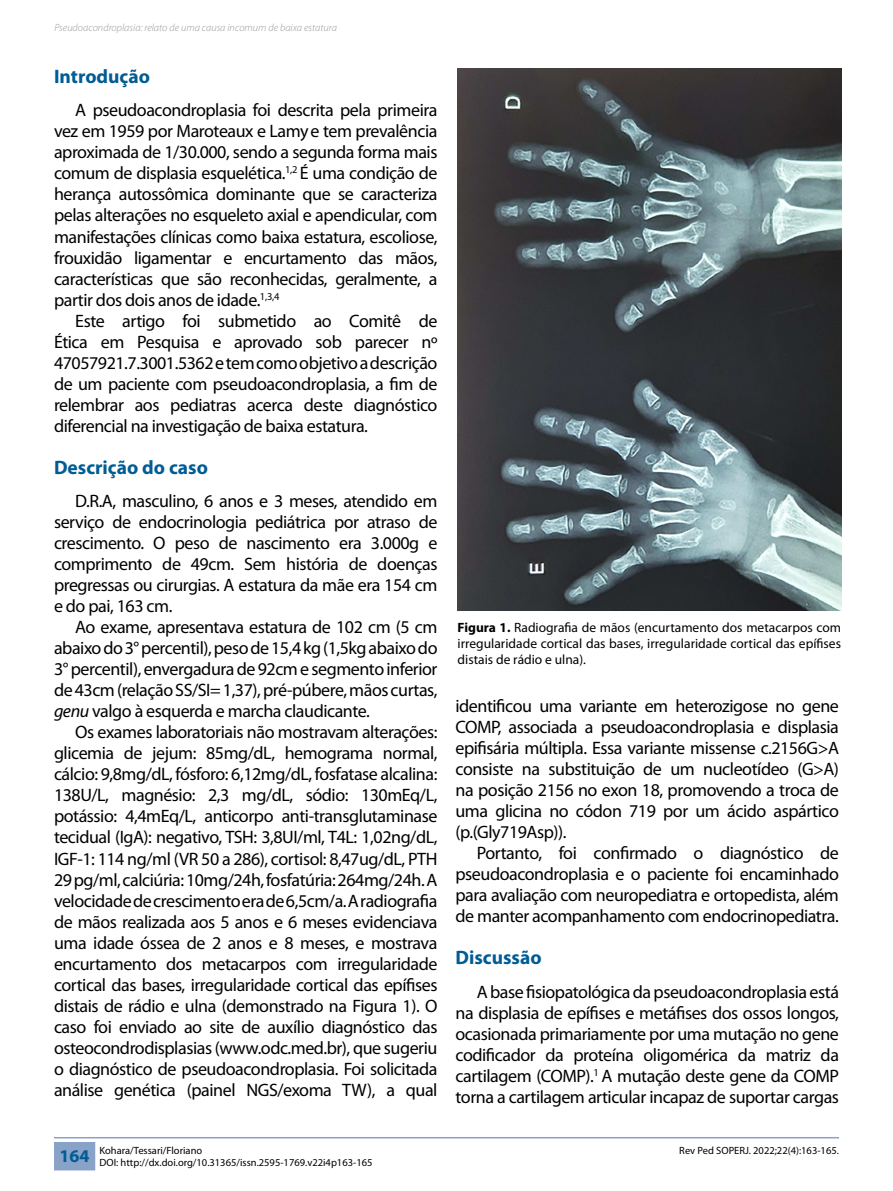
<style>
.page{position:relative;width:893px;height:1191px;background:#fff}
.page>*{position:absolute;margin:0;border:0;box-sizing:border-box;transform-origin:0 0}
.Tópico_e_subtópico{font:700 19.5px "Myriad Pro";color:#015c95}
.Texto{font:18px/21px "Myriad Pro";letter-spacing:-.025em;color:#000;text-align:justify}
.Legenda_da_Figura{font:13.5px/16.2px "Myriad Pro";color:#000;text-align:justify}
.t1{font:10.5px/12.6px "Myriad Pro";color:#000}
.t2{font:italic 300 10.5px "Myriad Pro";color:#9a999a}
.s1{font-style:italic}
.s2{font-weight:700}
</style>
<div class="page">
<hr style="left:54px;top:1137px;width:785px;height:1px;background:#89a3c8">
<div style="left:54px;top:1142px;width:41px;height:28px;background:#88a3c7"></div>
<img style="left:458px;top:68px;width:383px;height:543px">
<p class="t2" style="left:54px;top:21px;width:284px">Pseudoacondroplasia: relato de uma causa incomum de baixa estatura</p>
<p class="Tópico_e_subtópico" style="left:54px;top:63px;width:98px">Introdução</p>
<p class="Texto" style="left:54px;top:100px;width:385px;text-indent:21px">A pseudoacondroplasia foi descrita pela primeira vez em 1959 por Maroteaux e Lamye tem prevalência aproximada de 1/30.000, sendo a segunda forma mais comum de displasia esquelética.<sup>1,2</sup> É uma condição de herança autossômica dominante que se caracteriza pelas alterações no esqueleto axial e apendicular, com manifestações clínicas como baixa estatura, escoliose, frouxidão ligamentar e encurtamento das mãos, características que são reconhecidas, geralmente, a partir dos dois anos de idade.<sup>1,3,4</sup></p>
<p class="Texto" style="left:54px;top:310px;width:385px;text-indent:21px">Este artigo foi submetido ao Comitê de Ética em Pesquisa e aprovado sob parecer nº 47057921.7.3001.5362 e tem como objetivo a descrição de um paciente com pseudoacondroplasia, a fim de relembrar aos pediatras acerca deste diagnóstico diferencial na investigação de baixa estatura.</p>
<p class="Tópico_e_subtópico" style="left:54px;top:454px;width:155px">Descrição do caso</p>
<p class="Texto" style="left:54px;top:490px;width:385px;text-indent:21px">D.R.A, masculino, 6 anos e 3 meses, atendido em serviço de endocrinologia pediátrica por atraso de crescimento. O peso de nascimento era 3.000g e comprimento de 49cm. Sem história de doenças pregressas ou cirurgias. A estatura da mãe era 154 cm e do pai, 163 cm.</p>
<p class="Texto" style="left:54px;top:616px;width:385px;text-indent:21px">Ao exame, apresentava estatura de 102 cm (5 cm abaixo do 3° percentil), peso de 15,4 kg (1,5kg abaixo do 3° percentil), envergadura de 92cm e segmento inferior de 43cm (relação SS/SI= 1,37), pré-púbere, mãos curtas, <span class="s1">genu</span> valgo à esquerda e marcha claudicante.</p>
<p class="Texto" style="left:54px;top:721px;width:385px;text-indent:21px">Os exames laboratoriais não mostravam alterações: glicemia de jejum: 85mg/dL, hemograma normal, cálcio: 9,8mg/dL, fósforo: 6,12mg/dL, fosfatase alcalina:<br>138U/L, magnésio: 2,3 mg/dL, sódio: 130mEq/L, potássio: 4,4mEq/L, anticorpo anti-transglutaminase tecidual (IgA): negativo, TSH: 3,8UI/ml, T4L: 1,02ng/dL, IGF-1: 114 ng/ml (VR 50 a 286), cortisol: 8,47ug/dL, PTH 29 pg/ml, calciúria: 10mg/24h, fosfatúria: 264mg/24h. A velocidade de crescimento era de 6,5cm/a. A radiografia de mãos realizada aos 5 anos e 6 meses evidenciava uma idade óssea de 2 anos e 8 meses, e mostrava encurtamento dos metacarpos com irregularidade cortical das bases, irregularidade cortical das epífises distais de rádio e ulna (demonstrado na Figura 1). O caso foi enviado ao site de auxílio diagnóstico das osteocondrodisplasias (www.odc.med.br), que sugeriu o diagnóstico de pseudoacondroplasia. Foi solicitada análise genética (painel NGS/exoma TW), a qual</p>
<p class="Legenda_da_Figura" style="left:458px;top:618px;width:385px"><span class="s2">Figura 1.</span> Radiografia de mãos (encurtamento dos metacarpos com irregularidade cortical das bases, irregularidade cortical das epífises distais de rádio e ulna).</p>
<p class="Texto" style="left:455px;top:695px;width:385px">identificou uma variante em heterozigose no gene COMP, associada a pseudoacondroplasia e displasia epifisária múltipla. Essa variante missense c.2156G&gt;A consiste na substituição de um nucleotídeo (G&gt;A) na posição 2156 no exon 18, promovendo a troca de uma glicina no códon 719 por um ácido aspártico (p.(Gly719Asp)).</p>
<p class="Texto" style="left:455px;top:842px;width:385px;text-indent:21px">Portanto, foi confirmado o diagnóstico de pseudoacondroplasia e o paciente foi encaminhado para avaliação com neuropediatra e ortopedista, além de manter acompanhamento com endocrinopediatra.</p>
<p class="Tópico_e_subtópico" style="left:455px;top:945px;width:88px">Discussão</p>
<p class="Texto" style="left:455px;top:981px;width:385px;text-indent:21px">A base fisiopatológica da pseudoacondroplasia está na displasia de epífises e metáfises dos ossos longos, ocasionada primariamente por uma mutação no gene codificador da proteína oligomérica da matriz da cartilagem (COMP).<sup>1</sup> A mutação deste gene da COMP torna a cartilagem articular incapaz de suportar cargas</p>
<p class="t1" style="left:60px;top:1143px;width:314px;text-indent:40px">Kohara/Tessari/Floriano<br><sup>164</sup> DOI: http://dx.doi.org/10.31365/issn.2595-1769.v22i4p163-165</p>
<p class="t1" style="left:679px;top:1143px;width:161px">Rev Ped SOPERJ. 2022;22(4):163-165.</p>
</div>
